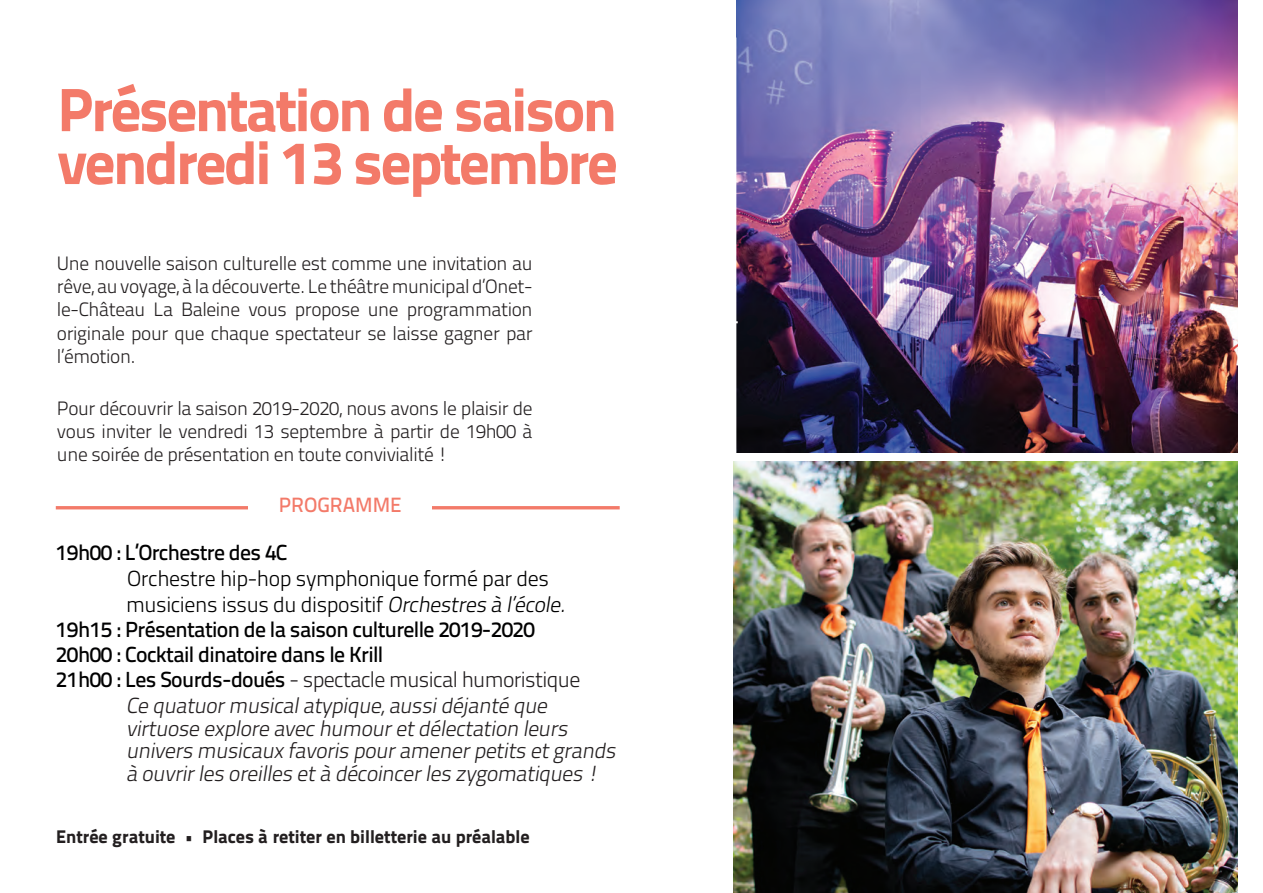
<style>
.page{position:relative;width:1263px;height:893px;background:#fff}
.page>*{position:absolute;margin:0;border:0;box-sizing:border-box;transform-origin:0 0}
.t1{font:61.05px/52.9px "Titillium Text 25 L 999 wt";letter-spacing:-.04em;color:#f37a69}
.t2{font:italic 21.75px/23px "Titillium Text 25 L 250 wt";color:#231f20}
.t3{font:21.75px/25.2px "Titillium Text 25 L 600 wt";letter-spacing:-.03em;color:#000001}
.t4{font:21.75px/26.1px "Titillium Text 25 L 250 wt";letter-spacing:-.02em;color:#000001}
.t5{font:20.55px "Titillium Text 25 L 600 wt";color:#f37a69}
.t6{font:19.35px/23.2px "Titillium Text 25 L 250 wt";letter-spacing:-.02em;color:#231f20;text-align:justify}
.t7{font:18.3px "Titillium Text 25 L 999 wt";color:#231f20}
.s1{font-style:italic}
.s2{font-family:"Titillium Text 25 L 600 wt";font-style:normal;color:#000001}
.s3{font-family:"Titillium Text 25 L 600 wt";font-style:normal;color:#000}
.s4{font-style:normal}
</style>
<div class="page">
<img style="left:736px;top:0;width:501px;height:453px">
<hr style="left:711px;top:321px;width:27px;height:2px;background:#fff">
<hr style="left:56px;top:506px;width:564px;height:3px;background:#f37a69">
<div style="left:248px;top:496px;width:184px;height:31px;background:#fff"></div>
<img style="left:734px;top:461px;width:503px;height:432px">
<h1 class="t1" style="left:58px;top:79px;width:562px">Présentation de saison vendredi 13 septembre</h1>
<p class="t6" style="left:57px;top:251px;width:477px">Une nouvelle saison culturelle est comme une invitation au rêve, au voyage, à la découverte. Le théâtre municipal d’Onet&shy;le-Château La Baleine vous propose une programmation originale pour que chaque spectateur se laisse gagner par l’émotion.</p>
<p class="t6" style="left:57px;top:395px;width:477px">Pour découvrir la saison 2019-2020, nous avons le plaisir de vous inviter le vendredi 13 septembre à partir de 19h00 à une soirée de présentation en toute convivialité !</p>
<p class="t5" style="left:279px;top:489px;width:124px">PROGRAMME</p>
<p class="t3" style="left:56px;top:538px;width:233px">19h00 : L’Orchestre des 4C</p>
<p class="t4" style="left:126px;top:564px;width:446px">Orchestre hip-hop symphonique formé par des musiciens issus du dispositif <span class="s1">Orchestres à l’école.</span></p>
<p class="t3" style="left:56px;top:615px;width:481px">19h15 : Présentation de la saison culturelle 2019-2020<br>20h00 : Cocktail dinatoire dans le Krill</p>
<p class="t2" style="left:126px;top:666px;width:456px;line-height:25.2px;text-indent:-70px"><span class="s2">21h00 :</span> <span class="s3">Les Sourds-doués</span> <span class="s4">- spectacle musical humoristique<br></span>Ce quatuormusicalatypique,aussidéjanté que</p>
<p class="t2" style="left:126px;top:715px;width:496px">virtuose explore avechumouretdélectation leurs univers musicaux favoris pouramenerpetits etgrands à ouvrirles oreilles età décoincerles zygomatiques !</p>
<p class="t7" style="left:56px;top:822px;width:475px">Entrée gratuite • Places à retiter en billetterie au préalable</p>
</div>
